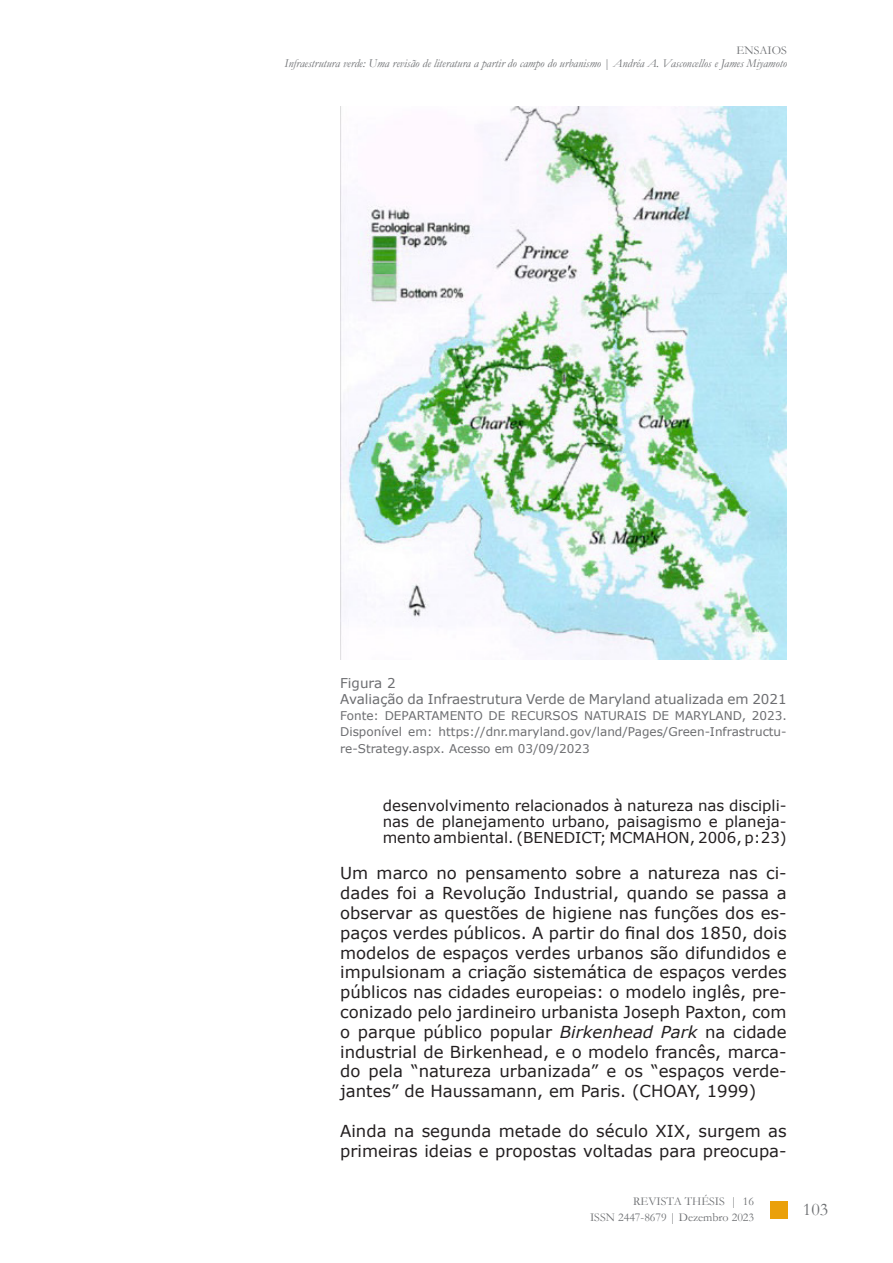
<style>
.page{position:relative;width:893px;height:1263px;background:#fff}
.page>*{position:absolute;margin:0;border:0;box-sizing:border-box;transform-origin:0 0}
.t1{font:18px "Garamond";color:#6d6f72}
.Artigos_-_Texto{font:16.5px/19.8px "Verdana";color:#231f20;text-align:justify}
.Artigos_-_Citações{font:15px/16.2px "Verdana";color:#231f20;text-align:justify}
.Legendas{font:13.5px "Verdana";color:#6c6d70}
.Legendas-2{font:12px/16.2px "Verdana";color:#6c6d70;text-align:justify}
.t2{font:italic 12px/12.8px "Garamond";color:#6d6f72;text-align:right}
.t3{font:12px/16.2px "Garamond";color:#6d6f72;text-align:right}
.s1{font-style:normal}
.s2{font-style:italic}
</style>
<div class="page">
<div style="left:770px;top:1201px;width:17px;height:17px;background:#eaa00a"></div>
<img style="left:340px;top:106px;width:447px;height:553px">
<p class="t2" style="left:284px;top:44px;width:504px"><span class="s1">ENSAIOS<br></span>Infraestrutura verde: Uma revisão de literatura a partir do campo do urbanismo <span class="s1">|</span> Andréa A. Vasconcellos e James Miyamoto</p>
<p class="Legendas" style="left:340px;top:674px;width:57px">Figura 2</p>
<p class="Legendas" style="left:340px;top:690px;width:448px">Avaliação da Infraestrutura Verde de Maryland atualizada em 2021</p>
<p class="Legendas-2" style="left:340px;top:708px;width:448px">Fonte: DEPARTAMENTO DE RECURSOS NATURAIS DE MARYLAND, 2023.<br>Disponível em: https://dnr.maryland.gov/land/Pages/Green-Infrastructu&shy;re-Strategy.aspx. Acesso em 03/09/2023</p>
<p class="Artigos_-_Citações" style="left:383px;top:798px;width:405px">desenvolvimento relacionados à natureza nas discipli&shy;nas de planejamento urbano, paisagismo e planeja&shy;mento ambiental. (BENEDICT; MCMAHON, 2006, p:23)</p>
<p class="Artigos_-_Texto" style="left:340px;top:864px;width:448px">Um marco no pensamento sobre a natureza nas ci&shy;dades foi a Revolução Industrial, quando se passa a observar as questões de higiene nas funções dos es&shy;paços verdes públicos. A partir do final dos 1850, dois modelos de espaços verdes urbanos são difundidos e impulsionam a criação sistemática de espaços verdes públicos nas cidades europeias: o modelo inglês, pre&shy;conizado pelo jardineiro urbanista Joseph Paxton, com o parque público popular <span class="s2">Birkenhead Park</span> na cidade industrial de Birkenhead, e o modelo francês, marca&shy;do pela “natureza urbanizada” e os “espaços verde&shy;jantes” de Haussamann, em Paris. (CHOAY, 1999)</p>
<p class="Artigos_-_Texto" style="left:340px;top:1121px;width:448px">Ainda na segunda metade do século XIX, surgem as primeiras ideias e propostas voltadas para preocupa-</p>
<p class="t3" style="left:590px;top:1193px;width:166px">REVISTA THÉSIS | 16<br>ISSN 2447-8679 | Dezembro 2023</p>
<p class="t1" style="left:803px;top:1197px;width:27px">103</p>
</div>
